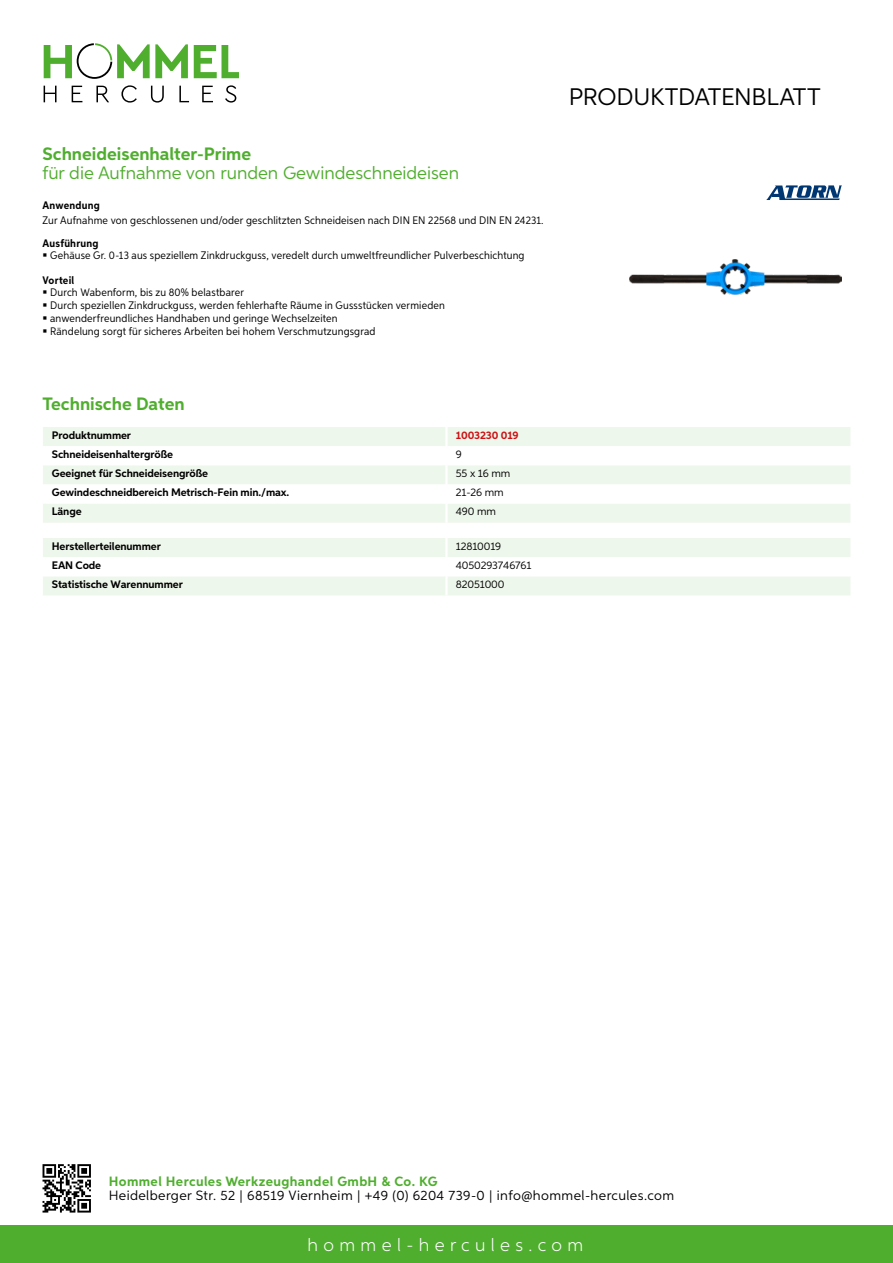
<style>
.page{position:relative;width:893px;height:1263px;background:#fff}
.page>*{position:absolute;margin:0;border:0;box-sizing:border-box;transform-origin:0 0}
.t1{font:24px "Aspira";letter-spacing:-.01em;color:#000}
.t2{font:18px "Aspira";color:#50ae2f}
.t3{font:700 18px "Aspira";color:#50ae2f}
.t4{font:300 18px "Aspira";letter-spacing:.3em;color:#fff}
.t5{font:13.5px "Aspira";letter-spacing:.03em;color:#000}
.t6{font:700 13.5px "Aspira";letter-spacing:.03em;color:#50ae2f}
.t7{font:10.95px/12.8px "Aspira Nar";letter-spacing:.015em;color:#000}
.t8{font:700 10.95px "Aspira";letter-spacing:-.01em;color:#000}
.t9{font:10.95px "Aspira";letter-spacing:-.01em;color:#000}
.t10{font:700 10.95px "Aspira Nar";letter-spacing:.02em;color:#000}
.t11{font:700 10.95px "Aspira";letter-spacing:-.01em;color:#cd1013}
</style>
<div class="page">
<div style="left:0;top:1226px;width:893px;height:37px;background:#50ae2f"></div>
<svg style="left:43px;top:1164px;width:48px;height:48px"></svg>
<svg style="left:194px;top:45px;width:45px;height:33px"></svg>
<svg style="left:44px;top:43px;width:144px;height:36px"></svg>
<svg style="left:44px;top:86px;width:13px;height:16px"></svg>
<svg style="left:72px;top:86px;width:10px;height:16px"></svg>
<svg style="left:96px;top:86px;width:13px;height:16px"></svg>
<svg style="left:121px;top:85px;width:16px;height:18px"></svg>
<svg style="left:151px;top:86px;width:13px;height:17px"></svg>
<svg style="left:179px;top:86px;width:10px;height:16px"></svg>
<svg style="left:202px;top:86px;width:11px;height:16px"></svg>
<svg style="left:225px;top:85px;width:11px;height:18px"></svg>
<div style="left:43px;top:427px;width:807px;height:96px;background:#eef7eb"></div>
<svg style="left:43px;top:446px;width:807px;height:57px"></svg>
<hr style="left:445px;top:427px;width:3px;height:19px;background:#fff">
<hr style="left:445px;top:446px;width:3px;height:19px;background:#fff">
<hr style="left:445px;top:465px;width:3px;height:19px;background:#fff">
<hr style="left:445px;top:484px;width:3px;height:19px;background:#fff">
<hr style="left:445px;top:503px;width:3px;height:20px;background:#fff">
<svg style="left:43px;top:538px;width:807px;height:57px"></svg>
<hr style="left:445px;top:576px;width:3px;height:19px;background:#fff">
<img style="left:629px;top:259px;width:213px;height:36px">
<svg style="left:766px;top:185px;width:76px;height:15px"></svg>
<h2 class="t3" style="left:43px;top:142px;width:210px">Schneideisenhalter-Prime</h2>
<h2 class="t2" style="left:43px;top:162px;width:418px">für die Aufnahme von runden Gewindeschneideisen</h2>
<p class="t10" style="left:43px;top:199px;width:59px">Anwendung</p>
<p class="t7" style="left:43px;top:214px;width:503px">Zur Aufnahme von geschlossenen und/oder geschlitzten Schneideisen nach DIN EN 22568 und DIN EN 24231.</p>
<p class="t10" style="left:43px;top:236px;width:58px">Ausführung</p>
<p class="t7" style="left:50px;top:249px;width:476px">Gehäuse Gr. 0-13 aus speziellem Zinkdruckguss, veredelt durch umweltfreundlicher Pulverbeschichtung</p>
<p class="t10" style="left:43px;top:273px;width:33px">Vorteil</p>
<p class="t7" style="left:50px;top:286px;width:396px">Durch Wabenform, bis zu 80% belastbarer<br>Durch speziellen Zinkdruckguss, werden fehlerhafte Räume in Gussstücken vermieden anwenderfreundliches Handhaben und geringe Wechselzeiten<br>Rändelung sorgt für sicheres Arbeiten bei hohem Verschmutzungsgrad</p>
<h2 class="t3" style="left:43px;top:393px;width:144px">Technische Daten</h2>
<p class="t8" style="left:52px;top:428px;width:81px">Produktnummer</p>
<p class="t11" style="left:456px;top:428px;width:64px">1003230 019</p>
<p class="t8" style="left:52px;top:448px;width:123px">Schneideisenhaltergröße</p>
<p class="t9" style="left:456px;top:448px;width:7px">9</p>
<p class="t8" style="left:52px;top:467px;width:158px">Geeignet für Schneideisengröße</p>
<p class="t9" style="left:456px;top:467px;width:56px">55 x 16 mm</p>
<p class="t8" style="left:52px;top:486px;width:239px">Gewindeschneidbereich Metrisch-Fein min./max.</p>
<p class="t9" style="left:456px;top:486px;width:49px">21-26 mm</p>
<p class="t8" style="left:52px;top:505px;width:31px">Länge</p>
<p class="t9" style="left:456px;top:505px;width:42px">490 mm</p>
<p class="t8" style="left:52px;top:539px;width:111px">Herstellerteilenummer</p>
<p class="t9" style="left:456px;top:540px;width:47px">12810019</p>
<p class="t8" style="left:52px;top:559px;width:51px">EAN Code</p>
<p class="t9" style="left:456px;top:559px;width:77px">4050293746761</p>
<p class="t8" style="left:52px;top:578px;width:132px">Statistische Warennummer</p>
<p class="t9" style="left:456px;top:578px;width:50px">82051000</p>
<h1 class="t1" style="left:569px;top:82px;width:253px">Produktdatenblatt</h1>
<p class="t6" style="left:109px;top:1172px;width:330px">Hommel Hercules Werkzeughandel GmbH &amp; Co. KG</p>
<p class="t5" style="left:109px;top:1187px;width:567px">Heidelberger Str. 52 | 68519 Viernheim | +49 (0) 6204 739-0 | info@hommel-hercules.com</p>
<h2 class="t4" style="left:307px;top:1234px;width:277px">hommel-hercules.com</h2>
</div>
